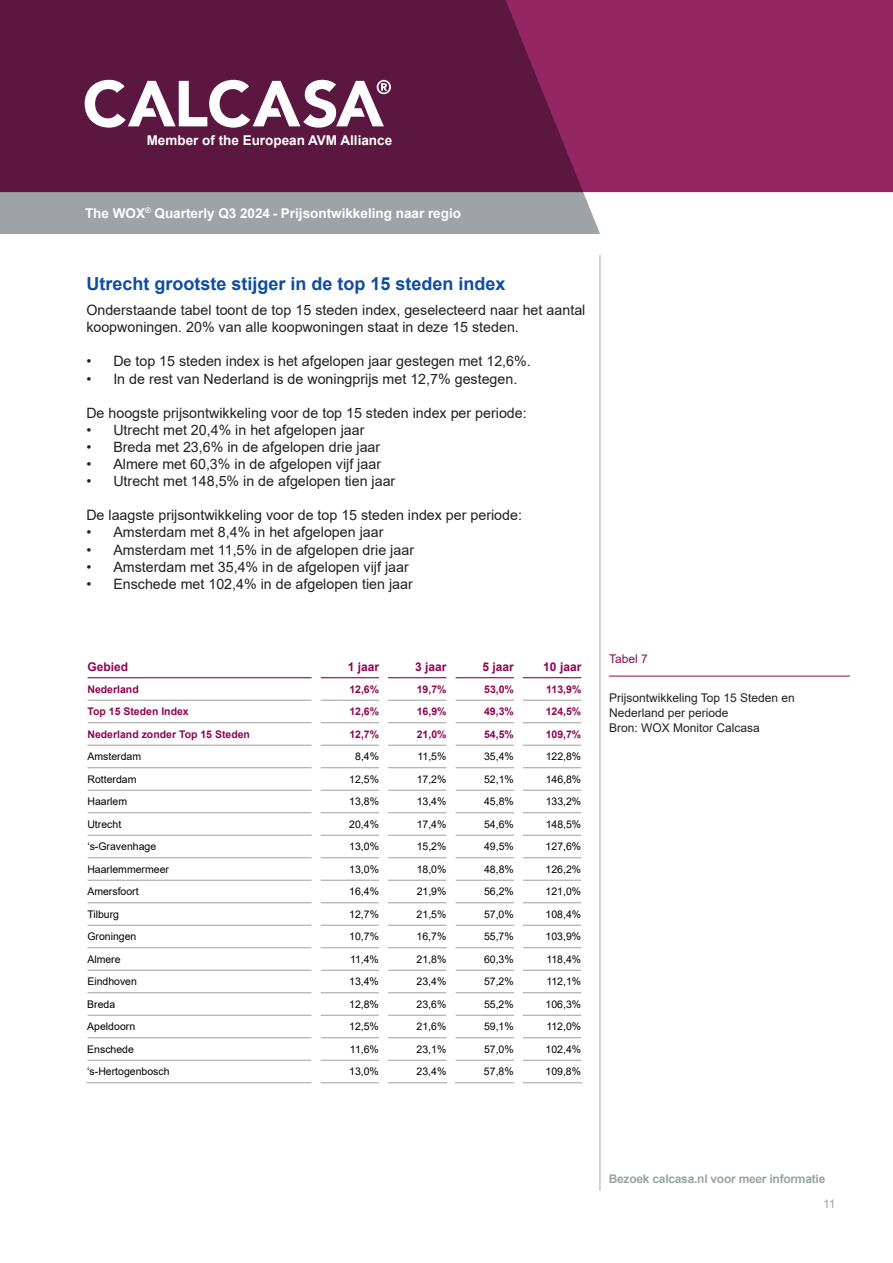
<style>
.page{position:relative;width:893px;height:1263px;background:#fff}
.page>*{position:absolute;margin:0;border:0;box-sizing:border-box;transform-origin:0 0}
.t1{font:700 18px "Arial";color:#0d4da1}
.t2{font:14.25px/17.1px "Arial";color:#231f20}
.t3{font:700 13.5px "Arial";color:#fff}
.t4{font:12px/15px "Arial";color:#231f20}
.t5{font:700 12px "Arial";letter-spacing:-.02em;color:#9fa3a5}
.t6{font:700 12px "Arial";color:#8d064e}
.t7{font:12px "Arial";color:#880e53}
.t8{font:12px "Arial";color:#9fa3a5}
.t9{font:10.5px "Arial";color:#000}
.t10{font:700 10.5px "Arial";color:#8d064e}
</style>
<div class="page">
<hr style="left:600px;top:255px;width:1px;height:936px;background:#9fa3a5">
<div style="left:0;top:0;width:893px;height:234px;background:#9fa3a5"></div>
<svg style="left:506px;top:192px;width:387px;height:42px;fill:#fff"></svg>
<svg style="left:0;top:0;width:893px;height:192px;background:#731d4f"></svg>
<svg style="left:85px;top:80px;width:306px;height:48px;background:#a07890"></svg>
<hr style="left:609px;top:676px;width:241px;height:1px;background:#880e53">
<svg style="left:86px;top:677px;width:496px;height:406px"></svg>
<p class="t3" style="left:147px;top:131px;width:247px">Member of the European AVM Alliance</p>
<p class="t3" style="left:85px;top:203px;width:377px">The WOX<sup>®</sup> Quarterly Q3 2024 - Prijsontwikkeling naar regio</p>
<p class="t1" style="left:86px;top:270px;width:421px">Utrecht grootste stijger in de top 15 steden index</p>
<p class="t2" style="left:86px;top:301px;width:501px">Onderstaande tabel toont de top 15 steden index, geselecteerd naar het aantal koopwoningen. 20% van alle koopwoningen staat in deze 15 steden.</p>
<p class="t2" style="left:86px;top:353px;width:446px">• De top 15 steden index is het afgelopen jaar gestegen met 12,6%.</p>
<p class="t2" style="left:86px;top:370px;width:432px">• In de rest van Nederland is de woningprijs met 12,7% gestegen.</p>
<p class="t2" style="left:86px;top:404px;width:442px">De hoogste prijsontwikkeling voor de top 15 steden index per periode:</p>
<p class="t2" style="left:86px;top:421px;width:280px">• Utrecht met 20,4% in het afgelopen jaar</p>
<p class="t2" style="left:86px;top:438px;width:295px">• Breda met 23,6% in de afgelopen drie jaar</p>
<p class="t2" style="left:86px;top:455px;width:296px">• Almere met 60,3% in de afgelopen vijf jaar</p>
<p class="t2" style="left:86px;top:472px;width:310px">• Utrecht met 148,5% in de afgelopen tien jaar</p>
<p class="t2" style="left:86px;top:507px;width:437px">De laagste prijsontwikkeling voor de top 15 steden index per periode:</p>
<p class="t2" style="left:86px;top:524px;width:299px">• Amsterdam met 8,4% in het afgelopen jaar</p>
<p class="t2" style="left:86px;top:541px;width:329px">• Amsterdam met 11,5% in de afgelopen drie jaar</p>
<p class="t2" style="left:86px;top:558px;width:324px">• Amsterdam met 35,4% in de afgelopen vijf jaar</p>
<p class="t2" style="left:86px;top:575px;width:328px">• Enschede met 102,4% in de afgelopen tien jaar</p>
<p class="t6" style="left:87px;top:658px;width:42px">Gebied</p>
<p class="t6" style="left:348px;top:658px;width:33px">1 jaar</p>
<p class="t6" style="left:415px;top:658px;width:33px">3 jaar</p>
<p class="t6" style="left:483px;top:658px;width:33px">5 jaar</p>
<p class="t6" style="left:543px;top:658px;width:40px">10 jaar</p>
<p class="t10" style="left:87px;top:682px;width:53px">Nederland</p>
<p class="t10" style="left:349px;top:682px;width:31px">12,6%</p>
<p class="t10" style="left:417px;top:682px;width:31px">19,7%</p>
<p class="t10" style="left:484px;top:682px;width:31px">53,0%</p>
<p class="t10" style="left:546px;top:682px;width:37px">113,9%</p>
<p class="t10" style="left:87px;top:704px;width:103px">Top 15 Steden Index</p>
<p class="t10" style="left:349px;top:704px;width:31px">12,6%</p>
<p class="t10" style="left:417px;top:704px;width:31px">16,9%</p>
<p class="t10" style="left:484px;top:704px;width:31px">49,3%</p>
<p class="t10" style="left:546px;top:704px;width:37px">124,5%</p>
<p class="t10" style="left:87px;top:727px;width:164px">Nederland zonder Top 15 Steden</p>
<p class="t10" style="left:349px;top:727px;width:31px">12,7%</p>
<p class="t10" style="left:417px;top:727px;width:31px">21,0%</p>
<p class="t10" style="left:484px;top:727px;width:31px">54,5%</p>
<p class="t10" style="left:546px;top:727px;width:37px">109,7%</p>
<p class="t9" style="left:87px;top:749px;width:55px">Amsterdam</p>
<p class="t9" style="left:355px;top:749px;width:25px">8,4%</p>
<p class="t9" style="left:417px;top:749px;width:30px">11,5%</p>
<p class="t9" style="left:484px;top:749px;width:31px">35,4%</p>
<p class="t9" style="left:546px;top:749px;width:37px">122,8%</p>
<p class="t9" style="left:87px;top:772px;width:51px">Rotterdam</p>
<p class="t9" style="left:349px;top:772px;width:31px">12,5%</p>
<p class="t9" style="left:417px;top:772px;width:31px">17,2%</p>
<p class="t9" style="left:484px;top:772px;width:31px">52,1%</p>
<p class="t9" style="left:546px;top:772px;width:37px">146,8%</p>
<p class="t9" style="left:87px;top:794px;width:41px">Haarlem</p>
<p class="t9" style="left:349px;top:794px;width:31px">13,8%</p>
<p class="t9" style="left:417px;top:794px;width:31px">13,4%</p>
<p class="t9" style="left:484px;top:794px;width:31px">45,8%</p>
<p class="t9" style="left:546px;top:794px;width:37px">133,2%</p>
<p class="t9" style="left:87px;top:817px;width:35px">Utrecht</p>
<p class="t9" style="left:349px;top:817px;width:31px">20,4%</p>
<p class="t9" style="left:417px;top:817px;width:31px">17,4%</p>
<p class="t9" style="left:484px;top:817px;width:31px">54,6%</p>
<p class="t9" style="left:546px;top:817px;width:37px">148,5%</p>
<p class="t9" style="left:87px;top:839px;width:70px">‘s-Gravenhage</p>
<p class="t9" style="left:349px;top:839px;width:31px">13,0%</p>
<p class="t9" style="left:417px;top:839px;width:31px">15,2%</p>
<p class="t9" style="left:484px;top:839px;width:31px">49,5%</p>
<p class="t9" style="left:546px;top:839px;width:37px">127,6%</p>
<p class="t9" style="left:87px;top:862px;width:83px">Haarlemmermeer</p>
<p class="t9" style="left:349px;top:862px;width:31px">13,0%</p>
<p class="t9" style="left:417px;top:862px;width:31px">18,0%</p>
<p class="t9" style="left:484px;top:862px;width:31px">48,8%</p>
<p class="t9" style="left:546px;top:862px;width:37px">126,2%</p>
<p class="t9" style="left:87px;top:884px;width:53px">Amersfoort</p>
<p class="t9" style="left:349px;top:884px;width:31px">16,4%</p>
<p class="t9" style="left:417px;top:884px;width:31px">21,9%</p>
<p class="t9" style="left:484px;top:884px;width:31px">56,2%</p>
<p class="t9" style="left:546px;top:884px;width:37px">121,0%</p>
<p class="t9" style="left:87px;top:907px;width:33px">Tilburg</p>
<p class="t9" style="left:349px;top:907px;width:31px">12,7%</p>
<p class="t9" style="left:417px;top:907px;width:31px">21,5%</p>
<p class="t9" style="left:484px;top:907px;width:31px">57,0%</p>
<p class="t9" style="left:546px;top:907px;width:37px">108,4%</p>
<p class="t9" style="left:87px;top:929px;width:51px">Groningen</p>
<p class="t9" style="left:349px;top:929px;width:31px">10,7%</p>
<p class="t9" style="left:417px;top:929px;width:31px">16,7%</p>
<p class="t9" style="left:484px;top:929px;width:31px">55,7%</p>
<p class="t9" style="left:546px;top:929px;width:37px">103,9%</p>
<p class="t9" style="left:87px;top:952px;width:35px">Almere</p>
<p class="t9" style="left:350px;top:952px;width:30px">11,4%</p>
<p class="t9" style="left:417px;top:952px;width:31px">21,8%</p>
<p class="t9" style="left:484px;top:952px;width:31px">60,3%</p>
<p class="t9" style="left:546px;top:952px;width:36px">118,4%</p>
<p class="t9" style="left:87px;top:974px;width:51px">Eindhoven</p>
<p class="t9" style="left:349px;top:974px;width:31px">13,4%</p>
<p class="t9" style="left:417px;top:974px;width:31px">23,4%</p>
<p class="t9" style="left:484px;top:974px;width:31px">57,2%</p>
<p class="t9" style="left:546px;top:974px;width:36px">112,1%</p>
<p class="t9" style="left:87px;top:997px;width:30px">Breda</p>
<p class="t9" style="left:349px;top:997px;width:31px">12,8%</p>
<p class="t9" style="left:417px;top:997px;width:31px">23,6%</p>
<p class="t9" style="left:484px;top:997px;width:31px">55,2%</p>
<p class="t9" style="left:546px;top:997px;width:37px">106,3%</p>
<p class="t9" style="left:87px;top:1019px;width:49px">Apeldoorn</p>
<p class="t9" style="left:349px;top:1019px;width:31px">12,5%</p>
<p class="t9" style="left:417px;top:1019px;width:31px">21,6%</p>
<p class="t9" style="left:484px;top:1019px;width:31px">59,1%</p>
<p class="t9" style="left:546px;top:1019px;width:36px">112,0%</p>
<p class="t9" style="left:87px;top:1042px;width:48px">Enschede</p>
<p class="t9" style="left:350px;top:1042px;width:30px">11,6%</p>
<p class="t9" style="left:417px;top:1042px;width:31px">23,1%</p>
<p class="t9" style="left:484px;top:1042px;width:31px">57,0%</p>
<p class="t9" style="left:546px;top:1042px;width:37px">102,4%</p>
<p class="t9" style="left:87px;top:1064px;width:84px">‘s-Hertogenbosch</p>
<p class="t9" style="left:349px;top:1064px;width:31px">13,0%</p>
<p class="t9" style="left:417px;top:1064px;width:31px">23,4%</p>
<p class="t9" style="left:484px;top:1064px;width:31px">57,8%</p>
<p class="t9" style="left:546px;top:1064px;width:37px">109,8%</p>
<p class="t7" style="left:609px;top:651px;width:40px">Tabel 7</p>
<p class="t4" style="left:609px;top:690px;width:187px">Prijsontwikkeling Top 15 Steden en<br>Nederland per periode<br>Bron: WOX Monitor Calcasa</p>
<p class="t5" style="left:609px;top:1171px;width:218px">Bezoek calcasa.nl voor meer informatie</p>
<p class="t8" style="left:823px;top:1195px;width:14px">11</p>
</div>
